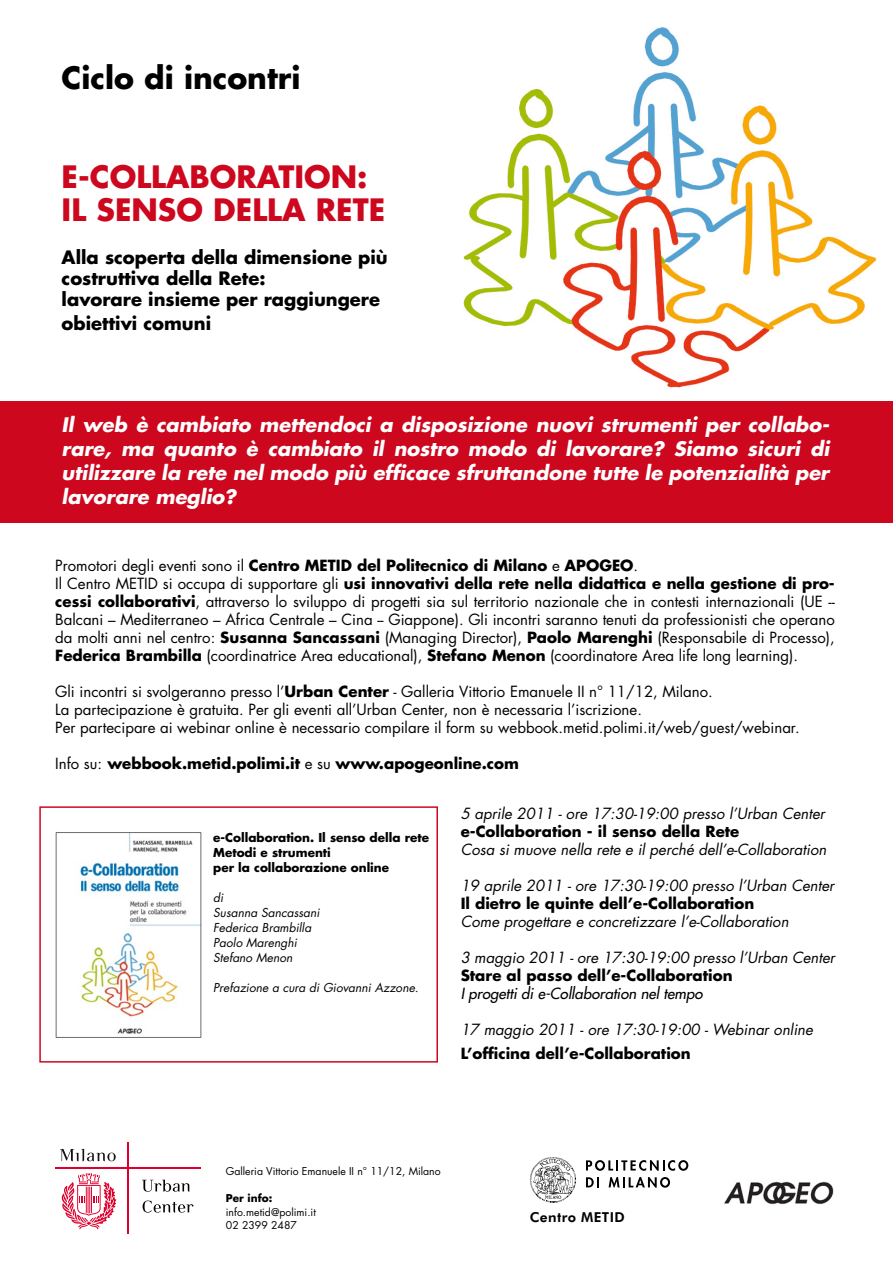
<style>
.page{position:relative;width:893px;height:1263px;background:#fff}
.page>*{position:absolute;margin:0;border:0;box-sizing:border-box;transform-origin:0 0}
.t1{font:700 30px/33px "Futura Std";color:#cd071e}
.t2{font:700 30px "Futura Std";color:#000}
.t3{font:italic 700 19.5px/24px "Futura Std";color:#fff;text-align:justify}
.t4{font:700 18px/21px "Futura Std";color:#000}
.t5{font:15px/18px "Futura Std";color:#000}
.t6{font:italic 15px "Futura Std";color:#000}
.t7{font:700 15px "Futura Std";color:#000}
.t8{font:italic 500 15px "Futura Std";color:#000}
.t9{font:800 13.65px "Futura BT";letter-spacing:.03em;color:#000}
.t10{font:italic 12px/15px "Futura Std";color:#000}
.t11{font:700 12px/15px "Futura Std";color:#000}
.t12{font:10.5px/13.5px "Futura Std";color:#000}
.t13{font:700 10.5px "Futura Std";color:#000}
.s1{font-weight:700}
.s2{font-weight:400}
</style>
<div class="page">
<div style="left:0;top:401px;width:893px;height:121px;background:#cd071e"></div>
<svg style="left:530px;top:1157px;width:46px;height:46px"></svg>
<svg style="left:586px;top:1177px;width:13px;height:10px"></svg>
<svg style="left:609px;top:1177px;width:61px;height:11px"></svg>
<svg style="left:586px;top:1160px;width:102px;height:11px"></svg>
<img style="left:724px;top:1181px;width:110px;height:24px">
<svg style="left:62px;top:1173px;width:54px;height:56px"></svg>
<hr style="left:127px;top:1143px;width:1px;height:91px;background:#dc002e">
<hr style="left:55px;top:1167px;width:146px;height:1px;background:#dc002e">
<svg style="left:60px;top:1149px;width:56px;height:12px"></svg>
<svg style="left:142px;top:1180px;width:47px;height:12px"></svg>
<svg style="left:143px;top:1200px;width:50px;height:12px"></svg>
<img style="left:463px;top:27px;width:413px;height:361px">
<div style="left:39px;top:806px;width:399px;height:256px;border:2px solid #cd071e"></div>
<img style="left:55px;top:832px;width:147px;height:206px">
<h1 class="t2" style="left:62px;top:57px;width:240px">Ciclo di incontri</h1>
<h1 class="t1" style="left:62px;top:159px;width:325px">E-COLLABORATION:<br>IL SENSO DELLA RETE</h1>
<p class="t4" style="left:62px;top:247px;width:328px">Alla scoperta della dimensione più costruttiva della Rete:<br>lavorare insieme per raggiungere</p>
<p class="t4" style="left:62px;top:313px;width:151px">obiettivi comuni</p>
<p class="t3" style="left:62px;top:413px;width:769px">Il web è cambiato mettendoci a disposizione nuovi strumenti per collabo&shy;rare, ma quanto è cambiato il nostro modo di lavorare? Siamo sicuri di utilizzare la rete nel modo più efficace sfruttandone tutte le potenzialità per lavorare meglio?</p>
<p class="t5" style="left:55px;top:557px;width:781px">Promotori degli eventi sono il <span class="s1">Centro METID del Politecnico di Milano</span> e <span class="s1">APOGEO</span>.<br>Il Centro METID si occupa di supportare gli <span class="s1">usi innovativi della rete nella didattica e nella gestione di pro&shy;cessi collaborativi</span>, attraverso lo sviluppo di progetti sia sul territorio nazionale che in contesti internazionali (UE -- Balcani – Mediterraneo – Africa Centrale – Cina -- Giappone). Gli incontri saranno tenuti da professionisti che operano da molti anni nel centro: <span class="s1">Susanna Sancassani</span> (Managing Director), <span class="s1">Paolo Marenghi</span> (Responsabile di Processo), <span class="s1">Federica Brambilla</span> (coordinatrice Area educational), <span class="s1">Stefano Menon</span> (coordinatore Area life long learning).</p>
<p class="t5" style="left:55px;top:683px;width:746px">Gli incontri si svolgeranno presso l’<span class="s1">Urban Center</span> - Galleria Vittorio Emanuele II n° 11/12, Milano.<br>La partecipazione è gratuita. Per gli eventi all’Urban Center, non è necessaria l’iscrizione.<br>Per partecipare ai webinar online è necessario compilare il form su webbook.metid.polimi.it/web/guest/webinar.</p>
<p class="t7" style="left:55px;top:754px;width:465px"><span class="s2">Info su:</span> webbook.metid.polimi.it <span class="s2">e su</span> www.apogeonline.com</p>
<p class="t6" style="left:461px;top:804px;width:366px">5 aprile 2011 - ore 17:30-19:00 presso l’Urban Center</p>
<p class="t7" style="left:461px;top:821px;width:280px">e-Collaboration - il senso della Rete</p>
<p class="t6" style="left:461px;top:840px;width:367px">Cosa si muove nella rete e il perché dell’e-Collaboration</p>
<p class="t6" style="left:461px;top:876px;width:375px">19 aprile 2011 - ore 17:30-19:00 presso l’Urban Center</p>
<p class="t7" style="left:461px;top:893px;width:295px">Il dietro le quinte dell’e-Collaboration</p>
<p class="t6" style="left:461px;top:912px;width:329px">Come progettare e concretizzare l’e-Collaboration</p>
<p class="t6" style="left:461px;top:948px;width:376px">3 maggio 2011 - ore 17:30-19:00 presso l’Urban Center</p>
<p class="t7" style="left:461px;top:965px;width:273px">Stare al passo dell’e-Collaboration</p>
<p class="t8" style="left:461px;top:984px;width:243px">I progetti di e-Collaboration nel tempo</p>
<p class="t6" style="left:461px;top:1020px;width:354px">17 maggio 2011 - ore 17:30-19:00 - Webinar online</p>
<p class="t7" style="left:461px;top:1043px;width:232px">L’officina dell’e-Collaboration</p>
<p class="t11" style="left:213px;top:830px;width:217px">e-Collaboration. Il senso della rete<br>Metodi e strumenti<br>per la collaborazione online</p>
<p class="t10" style="left:213px;top:890px;width:108px">di<br>Susanna Sancassani<br>Federica Brambilla<br>Paolo Marenghi<br>Stefano Menon</p>
<p class="t10" style="left:213px;top:980px;width:207px">Prefazione a cura di Giovanni Azzone.</p>
<p class="t12" style="left:226px;top:1165px;width:216px">Galleria Vittorio Emanuele II n° 11/12, Milano</p>
<p class="t13" style="left:226px;top:1191px;width:48px">Per info:</p>
<p class="t12" style="left:226px;top:1205px;width:91px">info.metid@polimi.it<br>02 2399 2487</p>
<p class="t9" style="left:530px;top:1209px;width:97px">Centro METID</p>
</div>
